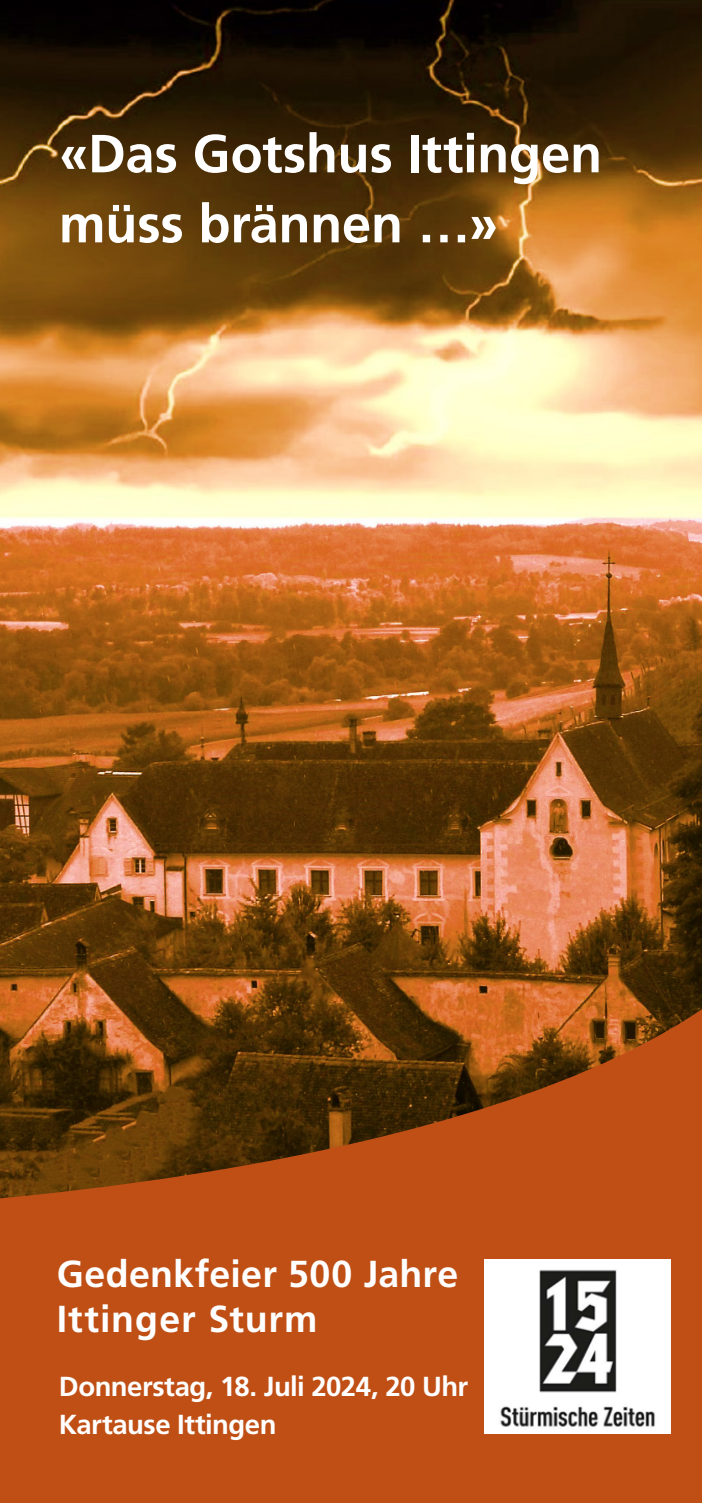
<style>
.page{position:relative;width:702px;height:1503px;background:#fff}
.page>*{position:absolute;margin:0;border:0;box-sizing:border-box;transform-origin:0 0}
.t1{font:700 53.5px/70px "Frutiger LT Pro";letter-spacing:-.005em;color:#fff}
.t2{font:700 37.5px "Frutiger LT Pro";letter-spacing:.015em;color:#fff}
.t3{font:700 27.5px "Frutiger LT Pro";letter-spacing:-.02em;color:#fff}
</style>
<div class="page">
<img style="left:0;top:0;width:702px;height:841px">
<svg style="left:0;top:841px;width:702px;height:661px;background:#a04c17"></svg>
<img style="left:484px;top:1259px;width:186px;height:174px">
<p class="t1" style="left:59px;top:119px;width:544px">«Das Gotshus Ittingen müss brännen …»</p>
<p class="t2" style="left:57px;top:1251px;width:403px">Gedenkfeier 500 Jahre</p>
<p class="t2" style="left:57px;top:1296px;width:262px">Ittinger Sturm</p>
<p class="t3" style="left:59px;top:1370px;width:411px">Donnerstag, 18. Juli 2024, 20 Uhr</p>
<p class="t3" style="left:59px;top:1407px;width:219px">Kartause Ittingen</p>
</div>
